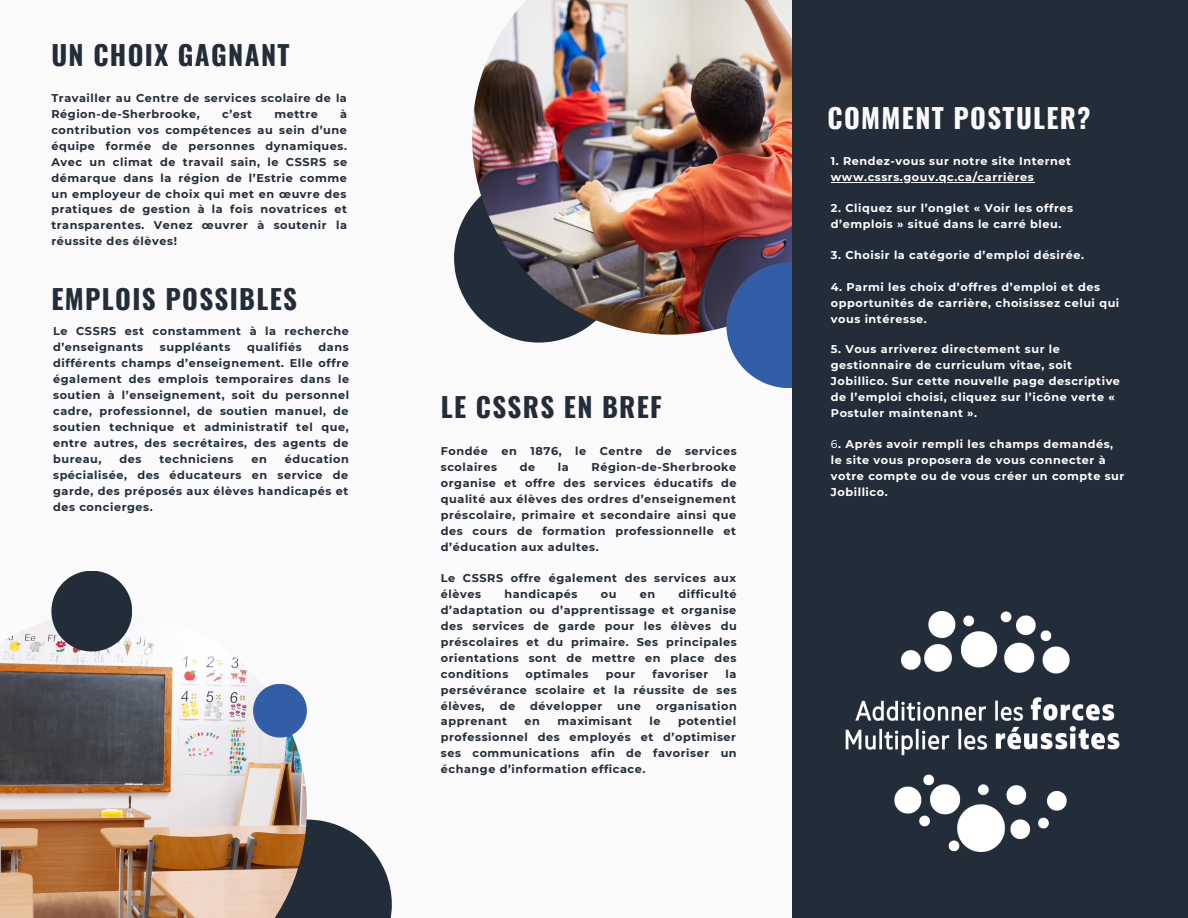
<style>
.page{position:relative;width:1188px;height:918px;background:#fafafa}
.page>*{position:absolute;margin:0;border:0;box-sizing:border-box;transform-origin:0 0}
.t1{font:700 27px "Oswald";letter-spacing:.05em;color:#232d3a}
.t2{font:700 27px "Oswald";letter-spacing:.05em;color:#fafafa}
.t3{font:700 11.25px/15.9px "Montserrat";letter-spacing:.05em;color:#232d3a;text-align:justify}
.t4{font:700 11.25px/15.9px "Montserrat";letter-spacing:.05em;color:#fefefe}
.s1{font-weight:300}
</style>
<div class="page">
<svg style="left:307px;top:820px;width:85px;height:98px;fill:#232d3a"></svg>
<img style="left:0;top:620px;width:307px;height:298px">
<svg style="left:454px;top:205px;width:120px;height:138px"></svg>
<img style="left:472px;top:0;width:320px;height:335px">
<svg style="left:726px;top:262px;width:66px;height:126px;background:#486aa7"></svg>
<div style="left:792px;top:0;width:396px;height:918px;background:#232d3a"></div>
<svg style="left:51px;top:571px;width:81px;height:80px"></svg>
<svg style="left:253px;top:684px;width:54px;height:54px"></svg>
<img style="left:845px;top:611px;width:275px;height:241px">
<hr style="left:831px;top:182px;width:203px;height:1px;background:#fefefe">
<p class="t1" style="left:51px;top:34px;width:240px">UN CHOIX GAGNANT</p>
<p class="t3" style="left:51px;top:90px;width:297px">Travailler au Centre de services scolaire de la<br>Région-de-Sherbrooke,</p>
<p class="t3" style="left:51px;top:106px;width:297px;text-indent:289px">à contribution vos compétences au sein d’une équipe formée de personnes dynamiques.<br>Avec un climat de travail sain, le CSSRS se démarque dans la région de l’Estrie comme un employeur de choix qui met en œuvre des pratiques de gestion à la fois novatrices et transparentes. Venez œuvrer à soutenir la réussite des élèves!</p>
<p class="t3" style="left:222px;top:106px;width:31px">c’est</p>
<p class="t3" style="left:274px;top:106px;width:45px">mettre</p>
<p class="t1" style="left:51px;top:277px;width:247px">EMPLOIS POSSIBLES</p>
<p class="t3" style="left:53px;top:323px;width:297px">Le CSSRS est constamment à la recherche d’enseignants</p>
<p class="t3" style="left:160px;top:339px;width:72px">suppléants</p>
<p class="t3" style="left:247px;top:339px;width:56px">qualifiés</p>
<p class="t3" style="left:53px;top:339px;width:298px;text-indent:265px">dans différents champs d’enseignement. Elle offre également des emplois temporaires dans le soutien à l’enseignement, soit du personnel cadre, professionnel, de soutien manuel, de soutien technique et administratif tel que, entre autres, des secrétaires, des agents de bureau,</p>
<p class="t3" style="left:53px;top:451px;width:297px;text-indent:232px">éducation spécialisée, des éducateurs en service de garde, des préposés aux élèves handicapés et des concierges.</p>
<p class="t3" style="left:119px;top:451px;width:23px">des</p>
<p class="t3" style="left:159px;top:451px;width:76px">techniciens</p>
<p class="t3" style="left:251px;top:451px;width:17px">en</p>
<p class="t1" style="left:441px;top:386px;width:223px">LE CSSRS EN BREF</p>
<p class="t3" style="left:441px;top:444px;width:297px">Fondée en 1876, le Centre de services scolaires</p>
<p class="t3" style="left:441px;top:459px;width:297px;text-indent:151px">Région-de-Sherbrooke organise et offre des services éducatifs de qualité aux élèves des ordres d’enseignement préscolaire, primaire et secondaire ainsi que des cours de formation professionnelle et d’éducation aux adultes.</p>
<p class="t3" style="left:441px;top:570px;width:297px">Le CSSRS offre également des services aux élèves</p>
<p class="t3" style="left:520px;top:459px;width:17px">de</p>
<p class="t3" style="left:558px;top:459px;width:12px">la</p>
<p class="t3" style="left:441px;top:586px;width:297px;text-indent:238px">difficulté d’adaptation ou d’apprentissage et organise des services de garde pour les élèves du préscolaires et du primaire. Ses principales orientations sont de mettre en place des conditions</p>
<p class="t3" style="left:504px;top:586px;width:75px">handicapés</p>
<p class="t3" style="left:601px;top:586px;width:17px">ou</p>
<p class="t3" style="left:640px;top:586px;width:17px">en</p>
<p class="t3" style="left:526px;top:666px;width:65px">optimales</p>
<p class="t3" style="left:606px;top:666px;width:31px">pour</p>
<p class="t3" style="left:652px;top:666px;width:58px">favoriser</p>
<p class="t3" style="left:441px;top:666px;width:297px;text-indent:285px">la persévérance scolaire et la réussite de ses élèves,</p>
<p class="t3" style="left:500px;top:698px;width:17px">de</p>
<p class="t3" style="left:530px;top:698px;width:74px">développer</p>
<p class="t3" style="left:617px;top:698px;width:25px">une</p>
<p class="t3" style="left:656px;top:698px;width:82px">organisation</p>
<p class="t3" style="left:441px;top:714px;width:68px">apprenant</p>
<p class="t3" style="left:525px;top:714px;width:17px">en</p>
<p class="t3" style="left:557px;top:714px;width:76px">maximisant</p>
<p class="t3" style="left:650px;top:714px;width:13px">le</p>
<p class="t3" style="left:441px;top:714px;width:297px;text-indent:237px">potentiel professionnel des employés et d’optimiser ses communications afin de favoriser un échange d’information efficace.</p>
<p class="t2" style="left:828px;top:97px;width:265px">COMMENT POSTULER?</p>
<p class="t4" style="left:831px;top:153px;width:242px">1. Rendez-vous sur notre site Internet www.cssrs.gouv.qc.ca/carrières</p>
<p class="t4" style="left:831px;top:200px;width:244px">2. Cliquez sur l’onglet « Voir les offres d’emplois » situé dans le carré bleu.</p>
<p class="t4" style="left:831px;top:247px;width:255px">3. Choisir la catégorie d’emploi désirée.</p>
<p class="t4" style="left:831px;top:279px;width:290px">4. Parmi les choix d’offres d’emploi et des opportunités de carrière, choisissez celui qui vous intéresse.</p>
<p class="t4" style="left:831px;top:341px;width:291px">5. Vous arriverez directement sur le gestionnaire de curriculum vitae, soit Jobillico. Sur cette nouvelle page descriptive de l’emploi choisi, cliquez sur l’icône verte « Postuler maintenant ».</p>
<p class="t4" style="left:831px;top:436px;width:295px"><span class="s1">6</span>. Après avoir rempli les champs demandés, le site vous proposera de vous connecter à votre compte ou de vous créer un compte sur Jobillico.</p>
</div>
